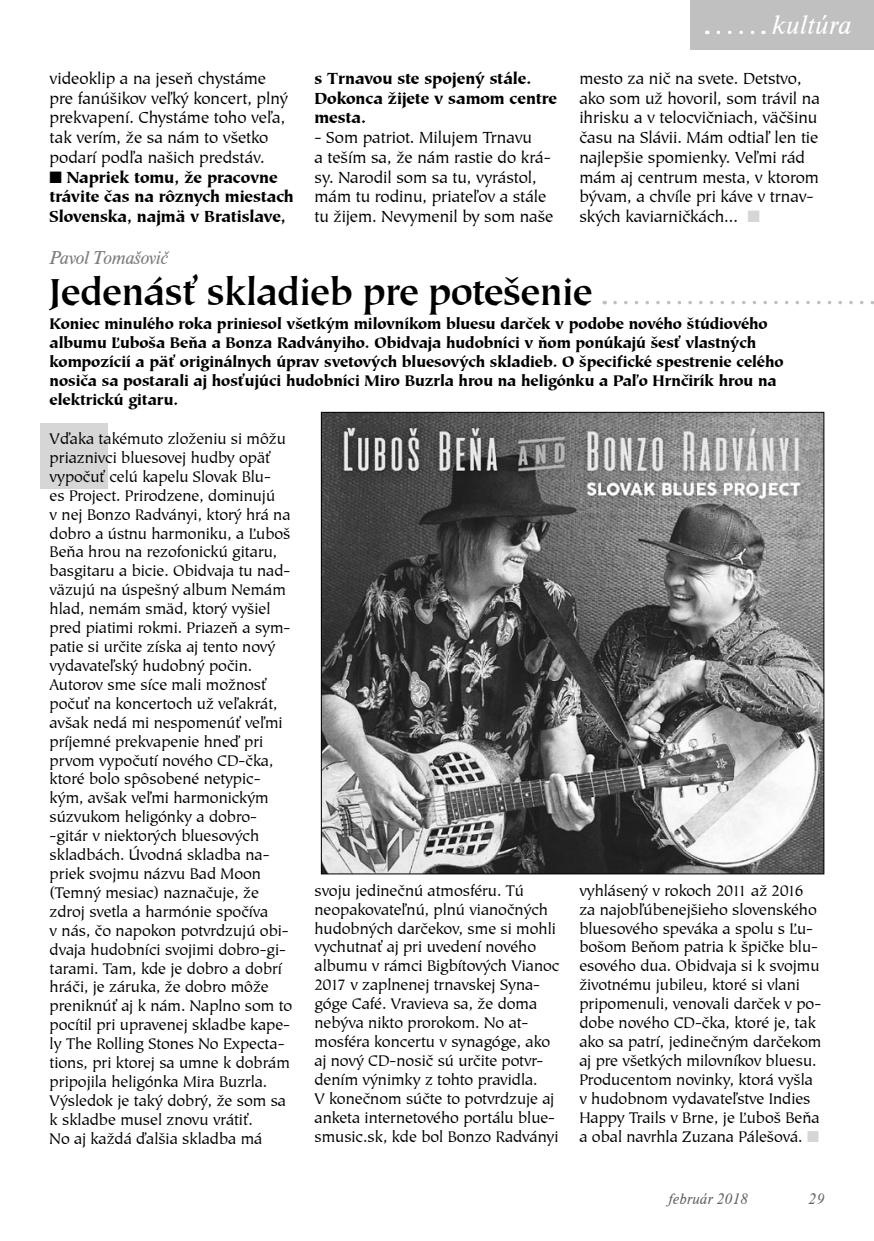
<style>
.page{position:relative;width:874px;height:1241px;background:#fff}
.page>*{position:absolute;margin:0;border:0;box-sizing:border-box;transform-origin:0 0}
.Nadpis_hlavny{font:500 38.5px "Tiepolo Itc T";color:#000}
.t1{font:28px "Timeless T Ligh Ital";color:#fff}
.autor{font:19.25px "Timeless T Ligh Ital";letter-spacing:-.03em;color:#7c7c7c}
.bezny_txt_9{font:16.45px/19.8px "Tiepolo Itc T";color:#000}
.bezny_txt_9-2{font:16.45px/19.8px "Tiepolo Itc T Blac";color:#000;text-align:center}
.bezny_txt_9-3{font:15.75px/18.9px "Tiepolo Itc T";color:#000}
.Nadpis_hlavny-2{font:15.75px/18.9px "Tiepolo Itc T Blac";color:#000}
.t2{font:15.75px "Timeless T Ligh Ital";color:#636363}
</style>
<div class="page">
<div style="left:689px;top:0;width:184px;height:50px;background:#c0c0c0"></div>
<svg style="left:706px;top:31px;width:57px;height:3px"></svg>
<div style="left:40px;top:423px;width:67px;height:66px;background:#d6d6d6"></div>
<img style="left:323px;top:414px;width:498px;height:458px">
<svg style="left:604px;top:301px;width:269px;height:3px"></svg>
<p class="bezny_txt_9" style="left:50px;top:68px;width:240px">videoklip a na jeseň chystáme pre fanúšikov veľký koncert, plný prekvapení. Chystáme toho veľa, tak verím, že sa nám to všetko podarí podľa našich predstáv.</p>
<p class="bezny_txt_9-2" style="left:50px;top:167px;width:245px">Napriek tomu, že pracovne trávite čas na rôznych miestach<br>Slovenska, najmä v Bratislave,</p>
<p class="autor" style="left:50px;top:246px;width:120px">Pavol Tomašovič</p>
<p class="bezny_txt_9-2" style="left:314px;top:68px;width:244px;text-align:left">s Trnavou ste spojený stále.<br>Dokonca žijete v samom centre mesta.</p>
<p class="bezny_txt_9" style="left:314px;top:127px;width:240px">- Som patriot. Milujem Trnavu<br>a teším sa, že nám rastie do krá&shy;sy. Narodil som sa tu, vyrástol, mám tu rodinu, priateľov a stále tu žijem. Nevymenil by som naše</p>
<p class="t1" style="left:771px;top:9px;width:81px">kultúra</p>
<p class="bezny_txt_9" style="left:579px;top:68px;width:242px">mesto za nič na svete. Detstvo, ako som už hovoril, som trávil na ihrisku a v telocvičniach, väčšinu času na Slávii. Mám odtiaľ len tie najlepšie spomienky. Veľmi rád mám aj centrum mesta, v ktorom bývam, a chvíle pri káve v trnav&shy;ských kaviarničkách...</p>
<p class="Nadpis_hlavny" style="left:50px;top:265px;width:544px">Jedenásť skladieb pre potešenie</p>
<p class="Nadpis_hlavny-2" style="left:50px;top:314px;width:735px">Koniec minulého roka priniesol všetkým milovníkom bluesu darček v podobe nového štúdiového albumu Ľuboša Beňa a Bonza Radványiho. Obidvaja hudobníci v ňom ponúkajú šesť vlastných kompozícií a päť originálnych úprav svetových bluesových skladieb. O špecifické spestrenie celého nosiča sa postarali aj hosťujúci hudobníci Miro Buzrla hrou na heligónku a Paľo Hrnčirík hrou na elektrickú gitaru.</p>
<p class="bezny_txt_9-3" style="left:50px;top:429px;width:242px">Vďaka takémuto zloženiu si môžu priaznivci bluesovej hudby opäť vypočuť celú kapelu Slovak Blu-<br>es Project. Prirodzene, dominujú<br>v nej Bonzo Radványi, ktorý hrá na dobro a ústnu harmoniku, a Ľuboš<br>Beňa hrou na rezofonickú gitaru, basgitaru a bicie. Obidvaja tu nad&shy;väzujú na úspešný album Nemám hlad, nemám smäd, ktorý vyšiel pred piatimi rokmi. Priazeň a sym&shy;patie si určite získa aj tento nový vydavateľský hudobný počin.</p>
<p class="bezny_txt_9-3" style="left:50px;top:674px;width:244px">Autorov sme síce mali možnosť počuť na koncertoch už veľakrát, avšak nedá mi nespomenúť veľmi príjemné prekvapenie hneď pri prvom vypočutí nového CD-čka, ktoré bolo spôsobené netypic&shy;kým, avšak veľmi harmonickým súzvukom heligónky a dobro--gitár v niektorých bluesových skladbách. Úvodná skladba na&shy;priek svojmu názvu Bad Moon (Temný mesiac) naznačuje, že zdroj svetla a harmónie spočíva<br>v nás, čo napokon potvrdzujú obi&shy;dvaja hudobníci svojimi dobro-gi&shy;tarami. Tam, kde je dobro a dobrí hráči, je záruka, že dobro môže preniknúť aj k nám. Naplno som to pocítil pri upravenej skladbe kape&shy;ly The Rolling Stones No Expecta&shy;tions, pri ktorej sa umne k dobrám pripojila heligónka Mira Buzrla.<br>Výsledok je taký dobrý, že som sa k skladbe musel znovu vrátiť.</p>
<p class="bezny_txt_9-3" style="left:50px;top:1128px;width:214px">No aj každá ďalšia skladba má</p>
<p class="bezny_txt_9-3" style="left:314px;top:880px;width:246px">svoju jedinečnú atmosféru. Tú neopakovateľnú, plnú vianočných hudobných darčekov, sme si mohli vychutnať aj pri uvedení nového albumu v rámci Bigbítových Vianoc<br>2017 v zaplnenej trnavskej Syna&shy;góge Café. Vravieva sa, že doma nebýva nikto prorokom. No at&shy;mosféra koncertu v synagóge, ako aj nový CD-nosič sú určite potvr&shy;dením výnimky z tohto pravidla.<br>V konečnom súčte to potvrdzuje aj anketa internetového portálu blue&shy;smusic.sk, kde bol Bonzo Radványi</p>
<p class="bezny_txt_9-3" style="left:579px;top:880px;width:243px">vyhlásený v rokoch 2011 až 2016 za najobľúbenejšieho slovenského bluesového speváka a spolu s Ľu&shy;bošom Beňom patria k špičke blu&shy;esového dua. Obidvaja si k svojmu životnému jubileu, ktoré si vlani pripomenuli, venovali darček v po&shy;dobe nového CD-čka, ktoré je, tak ako sa patrí, jedinečným darčekom aj pre všetkých milovníkov bluesu.</p>
<p class="bezny_txt_9-3" style="left:579px;top:1069px;width:242px">Producentom novinky, ktorá vyšla v hudobnom vydavateľstve Indies Happy Trails v Brne, je Ľuboš Beňa a obal navrhla Zuzana Pálešová.</p>
<p class="t2" style="left:668px;top:1189px;width:81px">február 2018</p>
<p class="t2" style="left:808px;top:1189px;width:17px">29</p>
</div>
